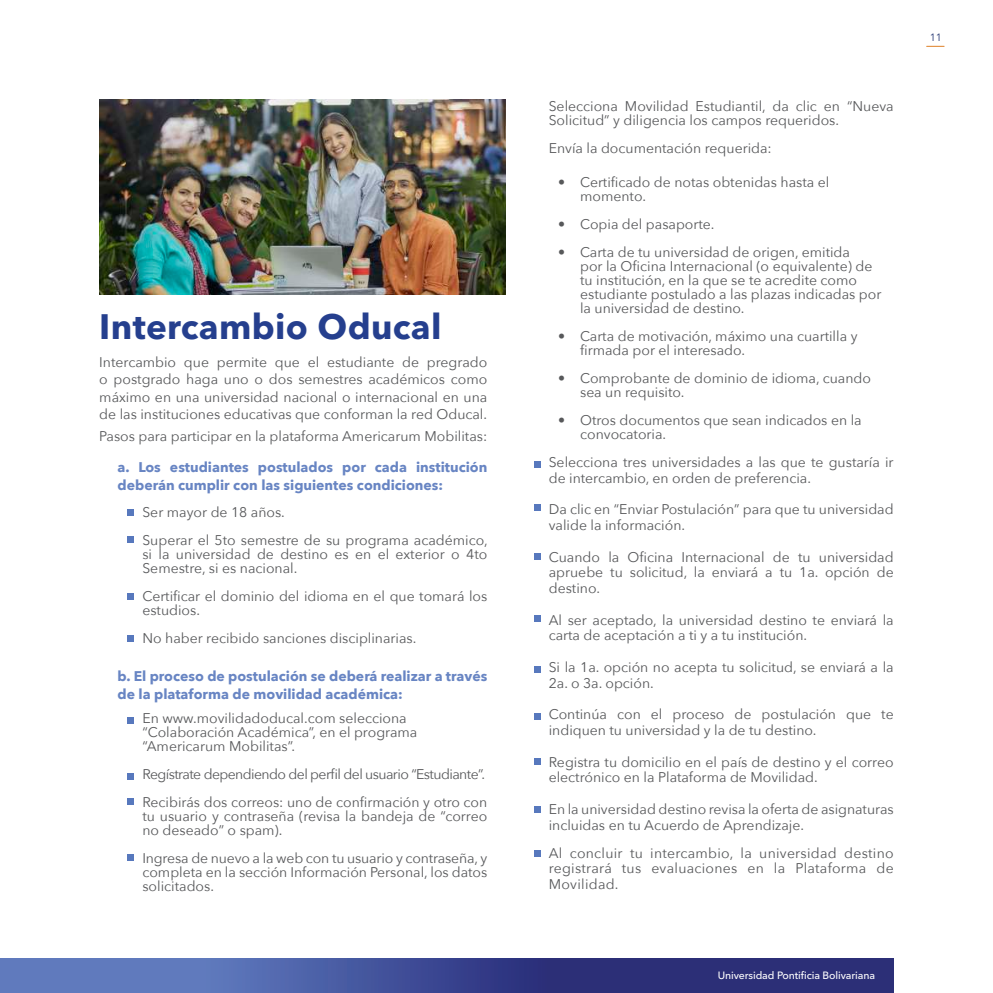
<style>
.page{position:relative;width:993px;height:993px;background:#fff}
.page>*{position:absolute;margin:0;border:0;box-sizing:border-box;transform-origin:0 0}
.t1{font:700 35px "Avenir Next LT Pro";letter-spacing:.01em;color:#253f8e}
.t2{font:14px/14px "Avenir Next";color:#57585a}
.t3{font:700 14px/17.5px "Avenir Next";color:#6885c3}
.t4{font:14px/28px "Avenir Next";letter-spacing:-.04em;color:#57585a}
.t5{font:500 10.5px "Avenir Next LT Pro";letter-spacing:-.01em;color:#fff}
.t6{font:10.5px "Avenir Next LT Pro";color:#263873}
</style>
<div class="page">
<svg style="left:0;top:958px;width:893px;height:34px;background:#414e95"></svg>
<svg style="left:926px;top:46px;width:17px;height:1px"></svg>
<img style="left:99px;top:99px;width:406px;height:196px">
<div style="left:127px;top:508px;width:7px;height:7px;background:#5778bd"></div>
<div style="left:534px;top:460px;width:7px;height:7px;background:#5778bd"></div>
<div style="left:534px;top:504px;width:7px;height:7px;background:#5778bd"></div>
<div style="left:534px;top:553px;width:7px;height:7px;background:#5778bd"></div>
<div style="left:534px;top:614px;width:7px;height:7px;background:#5778bd"></div>
<div style="left:534px;top:666px;width:7px;height:7px;background:#5778bd"></div>
<div style="left:534px;top:712px;width:7px;height:7px;background:#5778bd"></div>
<div style="left:534px;top:757px;width:7px;height:7px;background:#5778bd"></div>
<div style="left:534px;top:806px;width:7px;height:7px;background:#5778bd"></div>
<div style="left:534px;top:849px;width:7px;height:7px;background:#5778bd"></div>
<div style="left:127px;top:536px;width:7px;height:7px;background:#5778bd"></div>
<div style="left:127px;top:592px;width:7px;height:7px;background:#5778bd"></div>
<div style="left:127px;top:635px;width:7px;height:7px;background:#5778bd"></div>
<div style="left:127px;top:716px;width:7px;height:7px;background:#5778bd"></div>
<div style="left:127px;top:772px;width:7px;height:7px;background:#5778bd"></div>
<div style="left:127px;top:798px;width:7px;height:7px;background:#5778bd"></div>
<div style="left:127px;top:853px;width:7px;height:7px;background:#5778bd"></div>
<h1 class="t1" style="left:99px;top:305px;width:343px">Intercambio Oducal</h1>
<p class="t2" style="left:99px;top:352px;width:389px;line-height:17.5px;text-align:justify">Intercambio que permite que el estudiante de pregrado o postgrado haga uno o dos semestres académicos como máximo en una universidad nacional o internacional en una de las instituciones educativas que conforman la red Oducal.</p>
<p class="t2" style="left:99px;top:428px;width:389px">Pasos para participar en la plataforma Americarum Mobilitas:</p>
<p class="t3" style="left:117px;top:458px;width:371px">a. Los estudiantes postulados por cada institución deberán cumplir con las siguientes condiciones:</p>
<p class="t2" style="left:142px;top:497px;width:347px;line-height:28px">Ser mayor de 18 años.<br>Superar el 5to semestre de su programa académico,</p>
<p class="t2" style="left:142px;top:546px;width:346px">si la universidad de destino es en el exterior o 4to<br>Semestre, si es nacional.</p>
<p class="t2" style="left:142px;top:588px;width:346px">Certificar el dominio del idioma en el que tomará los estudios.</p>
<p class="t2" style="left:142px;top:630px;width:275px">No haber recibido sanciones disciplinarias.</p>
<p class="t3" style="left:117px;top:667px;width:371px">b. El proceso de postulación se deberá realizar a través de la plataforma de movilidad académica:</p>
<p class="t2" style="left:142px;top:710px;width:276px">En www.movilidadoducal.com selecciona “Colaboración Académica”, en el programa “Americarum Mobilitas”.</p>
<p class="t4" style="left:142px;top:759px;width:346px">Regístrate dependiendo del perfil del usuario “Estudiante”.<br>Recibirás dos correos: uno de confirmación y otro con</p>
<p class="t2" style="left:142px;top:808px;width:346px">tu usuario y contraseña (revisa la bandeja de “correo no deseado” o spam).</p>
<p class="t2" style="left:142px;top:850px;width:346px;text-align:justify">Ingresa de nuevo a la web con tu usuario y contraseña, y completa en la sección Información Personal, los datos solicitados.</p>
<p class="t2" style="left:548px;top:99px;width:346px">Selecciona Movilidad Estudiantil, da clic en “Nueva<br>Solicitud” y diligencia los campos requeridos.</p>
<p class="t2" style="left:548px;top:141px;width:224px">Envía la documentación requerida:</p>
<p class="t2" style="left:580px;top:174px;width:251px;text-indent:-22px">• Certificado de notas obtenidas hasta el momento.</p>
<p class="t2" style="left:558px;top:216px;width:158px">• Copia del pasaporte.</p>
<p class="t2" style="left:580px;top:244px;width:303px;text-indent:-22px">• Carta de tu universidad de origen, emitida<br>por la Oficina Internacional (o equivalente) de tu institución, en la que se te acredite como estudiante postulado a las plazas indicadas por la universidad de destino.</p>
<p class="t2" style="left:580px;top:328px;width:279px;text-indent:-22px">• Carta de motivación, máximo una cuartilla y firmada por el interesado.</p>
<p class="t2" style="left:580px;top:370px;width:292px;text-indent:-22px">• Comprobante de dominio de idioma, cuando sea un requisito.</p>
<p class="t2" style="left:580px;top:412px;width:283px;text-indent:-22px">• Otros documentos que sean indicados en la convocatoria.</p>
<p class="t2" style="left:548px;top:453px;width:346px;line-height:15.8px">Selecciona tres universidades a las que te gustaría ir de intercambio, en orden de preferencia.</p>
<p class="t2" style="left:548px;top:501px;width:346px;line-height:15.8px">Da clic en “Enviar Postulación” para que tu universidad valide la información.</p>
<p class="t2" style="left:548px;top:548px;width:346px;line-height:15.8px;text-align:justify">Cuando la Oficina Internacional de tu universidad apruebe tu solicitud, la enviará a tu 1a. opción de destino.</p>
<p class="t2" style="left:548px;top:611px;width:346px;line-height:15.8px">Al ser aceptado, la universidad destino te enviará la carta de aceptación a ti y a tu institución.</p>
<p class="t2" style="left:548px;top:658px;width:346px;line-height:15.8px">Si la 1a. opción no acepta tu solicitud, se enviará a la<br>2a. o 3a. opción.</p>
<p class="t2" style="left:548px;top:705px;width:346px;line-height:15.8px">Continúa con el proceso de postulación que te indiquen tu universidad y la de tu destino.</p>
<p class="t2" style="left:548px;top:753px;width:346px;line-height:15.8px">Registra tu domicilio en el país de destino y el correo electrónico en la Plataforma de Movilidad.</p>
<p class="t2" style="left:548px;top:800px;width:346px;line-height:15.8px">En la universidad destino revisa la oferta de asignaturas incluidas en tu Acuerdo de Aprendizaje.</p>
<p class="t2" style="left:548px;top:844px;width:346px;line-height:15.8px;text-align:justify">Al concluir tu intercambio, la universidad destino registrará tus evaluaciones en la Plataforma de Movilidad.</p>
<p class="t5" style="left:717px;top:968px;width:159px">Universidad Pontificia Bolivariana</p>
<p class="t6" style="left:929px;top:31px;width:14px">11</p>
</div>
